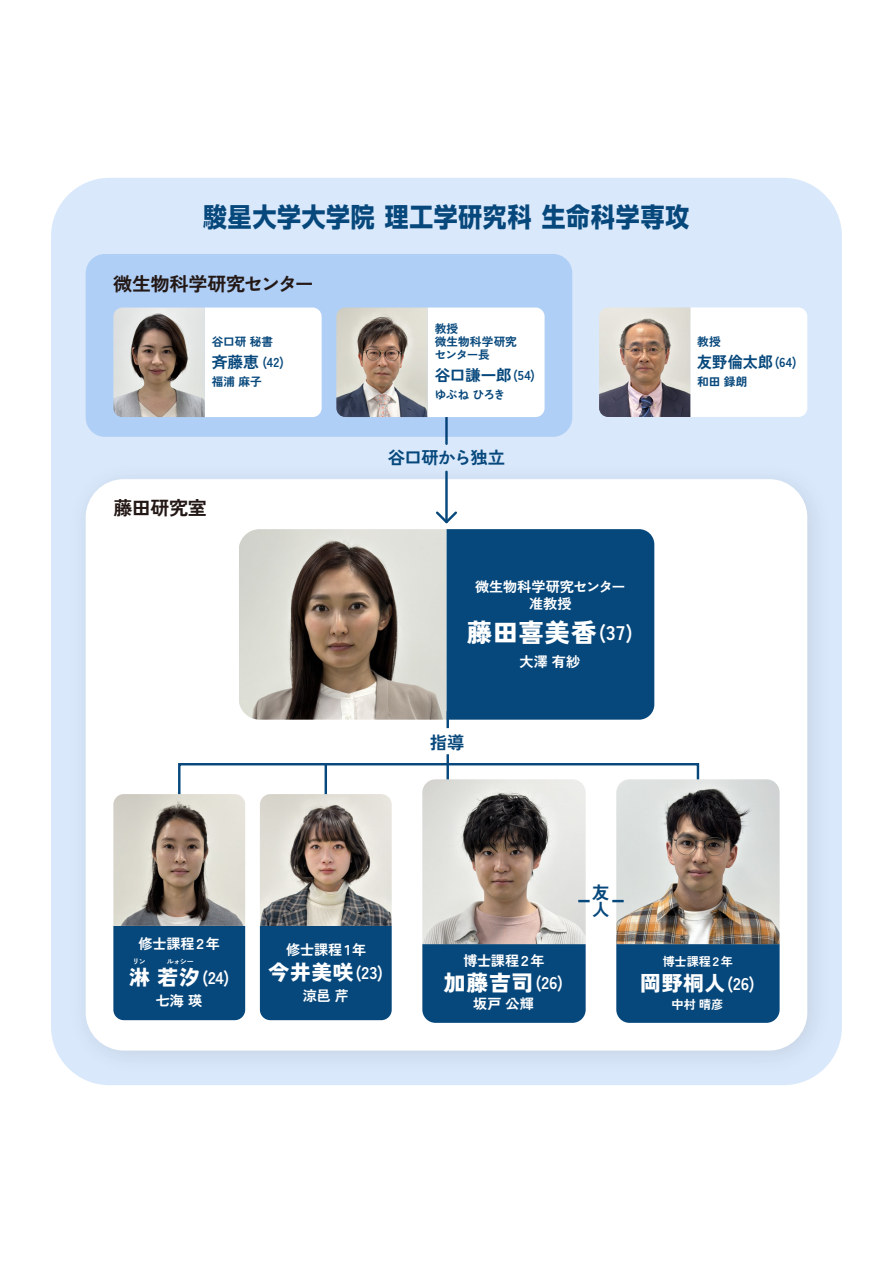
<style>
.page{position:relative;width:893px;height:1263px;background:#fff}
.page>*{position:absolute;margin:0;border:0;box-sizing:border-box;transform-origin:0 0}
.t1{font:700 26.4px "UD Shin Go C Oniz Pr 6 N";letter-spacing:.035em;color:#07487c}
.t2{font:900 25.5px "Zen Kaku Gothic New";letter-spacing:.02em;color:#fff}
.t3{font:900 21.9px "Zen Kaku Gothic New";color:#fff}
.t4{font:900 20.7px "Zen Kaku Gothic New";letter-spacing:.035em;color:#fff}
.t5{font:700 19.05px "Zen Kaku Gothic New";letter-spacing:-.025em;color:#231815}
.t6{font:700 17.25px/17.2px "Zen Kaku Gothic New";letter-spacing:-.03em;color:#07487c}
.t7{font:700 16.95px "Zen Kaku Gothic New";color:#fff}
.t8{font:700 15.75px "Zen Kaku Gothic New";letter-spacing:.015em;color:#07487c;scale:.95 1}
.t9{font:700 15.6px "Zen Kaku Gothic New";letter-spacing:-.02em;color:#07487c}
.t10{font:700 14.1px/17.4px "Zen Kaku Gothic New";letter-spacing:-.015em;color:#fff;text-align:center}
.t11{font:700 12.9px "Zen Kaku Gothic New";color:#07487c}
.t12{font:700 12.15px "Zen Kaku Gothic New";letter-spacing:-.015em;color:#fff}
.t13{font:700 11.7px/13px "Zen Kaku Gothic New";letter-spacing:-.005em;color:#07487c}
.t14{font:700 7.05px "Zen Kaku Gothic New";letter-spacing:-.07em;color:#fff}
.s1{font-size:15.75px}
.s2{font-size:12.9px}
.s3{font-weight:700;font-size:19.8px}
.s4{font-weight:900;font-size:20.7px}
.s5{font-weight:700;font-size:16.95px}
</style>
<div class="page">
<div style="left:51px;top:178px;width:791px;height:907px;background:#d9e8fb;border-radius:58px"></div>
<img style="left:58px;top:470px;width:784px;height:615px">
<div style="left:86px;top:479px;width:721px;height:571px;background:#fff;border-radius:38px"></div>
<hr style="left:445px;top:405px;width:3px;height:39px;background:#07487c">
<hr style="left:445px;top:472px;width:3px;height:50px;background:#07487c">
<svg style="left:178px;top:763px;width:522px;height:31px"></svg>
<hr style="left:446px;top:754px;width:3px;height:28px;background:#07487c">
<hr style="left:446px;top:711px;width:3px;height:17px;background:#07487c">
<div style="left:422px;top:944px;width:164px;height:79px;background:#07487c"></div>
<img style="left:422px;top:779px;width:164px;height:165px">
<div style="left:616px;top:944px;width:164px;height:79px;background:#07487c"></div>
<img style="left:616px;top:779px;width:164px;height:165px">
<div style="left:113px;top:926px;width:132px;height:94px;background:#07487c"></div>
<div style="left:260px;top:926px;width:132px;height:94px;background:#07487c"></div>
<img style="left:113px;top:794px;width:132px;height:132px">
<img style="left:260px;top:794px;width:132px;height:132px">
<svg style="left:436px;top:509px;width:218px;height:211px;background:#205a89"></svg>
<svg style="left:578px;top:900px;width:12px;height:2px"></svg>
<svg style="left:612px;top:900px;width:12px;height:2px"></svg>
<img style="left:239px;top:529px;width:207px;height:191px">
<div style="left:86px;top:254px;width:486px;height:183px;background:#b0cff6;border-radius:19px"></div>
<div style="left:690px;top:307px;width:117px;height:110px;background:#fff"></div>
<img style="left:599px;top:307px;width:91px;height:110px">
<div style="left:428px;top:307px;width:117px;height:110px;background:#fff"></div>
<img style="left:336px;top:307px;width:92px;height:110px">
<div style="left:205px;top:308px;width:117px;height:109px;background:#fff"></div>
<img style="left:113px;top:308px;width:92px;height:109px">
<h1 class="t1" style="left:203px;top:196px;width:488px">駿星大学大学院 理工学研究科 生命科学専攻</h1>
<h3 class="t5" style="left:113px;top:272px;width:202px">微生物科学研究センター</h3>
<p class="t13" style="left:212px;top:335px;width:63px">谷口研 秘書</p>
<p class="t11" style="left:212px;top:354px;width:74px"><span class="s1">斉藤恵</span> (42)</p>
<p class="t13" style="left:212px;top:375px;width:52px">福浦 麻子</p>
<h3 class="t5" style="left:113px;top:496px;width:95px">藤田研究室</h3>
<p class="t13" style="left:435px;top:322px;width:84px">教授<br>微生物科学研究センター長</p>
<p class="t9" style="left:435px;top:365px;width:102px">谷口謙一郎<span class="s2">(54)</span></p>
<p class="t13" style="left:435px;top:388px;width:72px">ゆぶね ひろき</p>
<p class="t6" style="left:388px;top:448px;width:119px">谷口研から独立</p>
<p class="t10" style="left:475px;top:577px;width:152px">微生物科学研究センター准教授</p>
<h2 class="t2" style="left:467px;top:616px;width:168px">藤田喜美香<span class="s3">(37)</span></h2>
<p class="t10" style="left:519px;top:652px;width:62px">大澤 有紗</p>
<p class="t6" style="left:430px;top:733px;width:36px">指導</p>
<p class="t13" style="left:697px;top:335px;width:25px">教授</p>
<p class="t8" style="left:697px;top:352px;width:106px">友野倫太郎<span class="s2">(64)</span></p>
<p class="t13" style="left:697px;top:375px;width:52px">和田 録朗</p>
<p class="t10" style="left:138px;top:935px;width:83px">修士課程２年</p>
<p class="t14" style="left:133px;top:957px;width:15px">リン</p>
<p class="t14" style="left:167px;top:957px;width:28px">ルォシー</p>
<p class="t7" style="left:129px;top:967px;width:102px"><span class="s4">淋 若汐</span>(24)</p>
<p class="t10" style="left:156px;top:991px;width:48px">七海 瑛</p>
<p class="t10" style="left:286px;top:941px;width:82px">修士課程１年</p>
<h3 class="t4" style="left:268px;top:959px;width:116px">今井美咲<span class="s5">(23)</span></h3>
<p class="t10" style="left:303px;top:986px;width:48px">涼邑 芹</p>
<p class="t10" style="left:463px;top:952px;width:83px">博士課程２年</p>
<h3 class="t3" style="left:444px;top:969px;width:121px">加藤吉司<span class="s5">(26)</span></h3>
<p class="t10" style="left:473px;top:995px;width:62px">坂戸 公輝</p>
<p class="t6" style="left:592px;top:883px;width:18px">友人</p>
<p class="t12" style="left:663px;top:954px;width:72px">博士課程２年</p>
<h3 class="t4" style="left:640px;top:970px;width:116px">岡野桐人<span class="s5">(26)</span></h3>
<p class="t12" style="left:672px;top:997px;width:53px">中村 晴彦</p>
</div>
